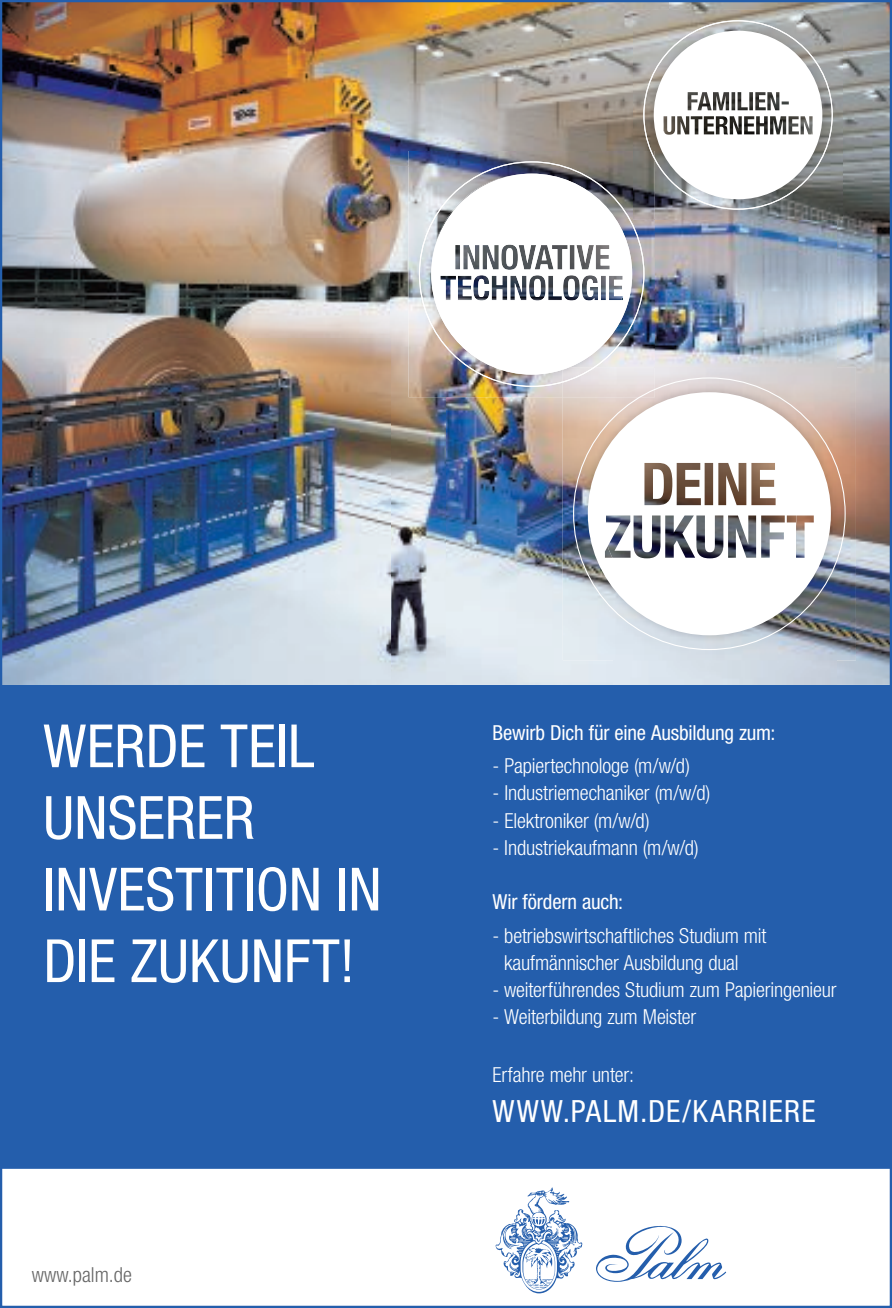
<style>
.page{position:relative;width:892px;height:1308px;background:#fff}
.page>*{position:absolute;margin:0;border:0;box-sizing:border-box;transform-origin:0 0}
.t1{font:condensed 59.62px/71.5px "Helvetica Neue LT Std";color:#fff}
.t2{font:condensed 30.6px "Helvetica Neue LT Std";letter-spacing:.04em;color:#fff}
.t3{font:300 condensed 20.7px/27.2px "Helvetica Neue LT Std";letter-spacing:-.01em;color:#fff}
.t4{font:condensed 20.7px "Helvetica Neue LT Std";letter-spacing:-.01em;color:#fff}
.t5{font:300 condensed 20.7px "Helvetica Neue LT Std";color:#666}
</style>
<div class="page">
<div style="left:3px;top:685px;width:886px;height:483px;background:#245eac"></div>
<img style="left:3px;top:3px;width:387px;height:682px">
<img style="left:390px;top:3px;width:279px;height:163px">
<img style="left:669px;top:3px;width:220px;height:48px">
<img style="left:837px;top:51px;width:52px;height:634px">
<img style="left:390px;top:166px;width:56px;height:519px">
<img style="left:655px;top:220px;width:182px;height:147px">
<img style="left:446px;top:397px;width:167px;height:288px">
<svg style="left:495px;top:1187px;width:231px;height:106px"></svg>
<img style="left:633px;top:10px;width:210px;height:210px">
<img style="left:408px;top:151px;width:247px;height:246px">
<img style="left:633px;top:151px;width:22px;height:69px">
<svg style="left:643px;top:20px;width:189px;height:190px"></svg>
<img style="left:419px;top:161px;width:225px;height:226px">
<img style="left:562px;top:367px;width:294px;height:293px">
<img style="left:562px;top:367px;width:93px;height:30px">
<svg style="left:431px;top:174px;width:201px;height:200px"></svg>
<img style="left:562px;top:367px;width:33px;height:15px">
<svg style="left:588px;top:392px;width:243px;height:243px"></svg>
<h1 class="t1" style="left:43px;top:710px;width:340px">WERDE TEIL<br>UNSERER<br>INVESTITION IN<br>DIE ZUKUNFT!</h1>
<p class="t5" style="left:32px;top:1262px;width:102px">www.palm.de</p>
<p class="t4" style="left:492px;top:720px;width:284px">Bewirb Dich für eine Ausbildung zum:</p>
<p class="t3" style="left:492px;top:752px;width:199px">- Papiertechnologe (m/w/d)</p>
<p class="t3" style="left:492px;top:779px;width:220px">- Industriemechaniker (m/w/d)</p>
<p class="t3" style="left:492px;top:806px;width:159px">- Elektroniker (m/w/d)</p>
<p class="t3" style="left:492px;top:833px;width:208px">- Industriekaufmann (m/w/d)</p>
<p class="t4" style="left:492px;top:890px;width:132px">Wir fördern auch:</p>
<p class="t3" style="left:504px;top:921px;width:264px;text-indent:-12px">- betriebswirtschaftliches Studium mit kaufmännischer Ausbildung dual</p>
<p class="t3" style="left:492px;top:976px;width:345px">- weiterführendes Studium zum Papieringenieur</p>
<p class="t3" style="left:492px;top:1003px;width:205px">- Weiterbildung zum Meister</p>
<p class="t3" style="left:492px;top:1061px;width:143px">Erfahre mehr unter:</p>
<h2 class="t2" style="left:492px;top:1093px;width:324px">WWW.PALM.DE/KARRIERE</h2>
</div>
